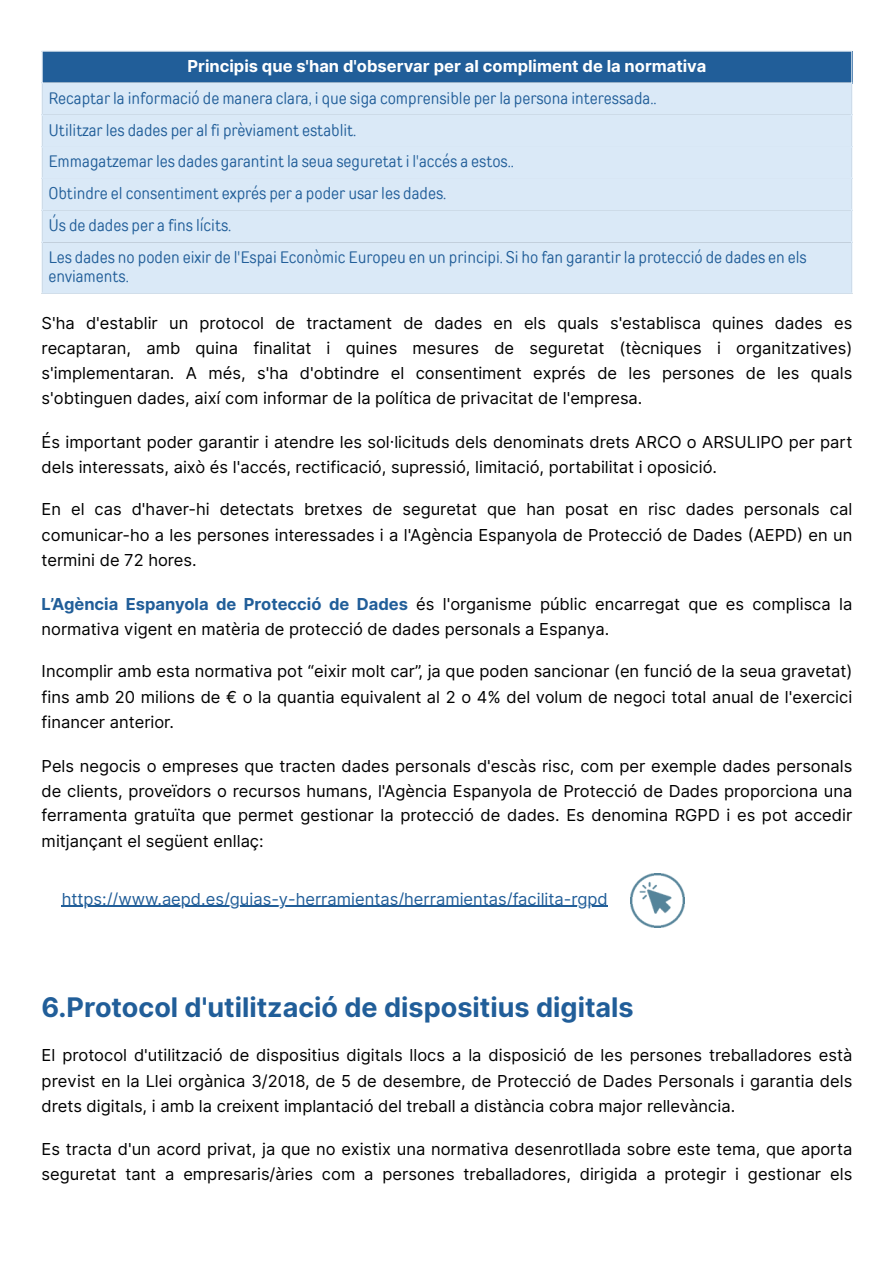
<style>
.page{position:relative;width:894px;height:1263px;background:#fff}
.page>*{position:absolute;margin:0;border:0;box-sizing:border-box;transform-origin:0 0}
.t1{font:700 27px "Inter";color:#215e99}
.t2{font:16.5px/25.2px "Inter";color:#000;text-align:justify}
.t3{font:16.5px/19.2px "TT Rounds Condensed";color:#215e99}
.t4{font:16.5px "Inter";color:#215e99}
.t5{font:700 16.5px "Inter";color:#fff}
.s1{font-weight:700;color:#215e99}
</style>
<div class="page">
<div style="left:42px;top:51px;width:809px;height:32px;background:#215e99"></div>
<div style="left:43px;top:84px;width:807px;height:209px;background:#dae9f7"></div>
<hr style="left:42px;top:52px;width:1px;height:241px;background:#dae9f7">
<hr style="left:850px;top:52px;width:2px;height:241px;background:#dae9f7">
<hr style="left:42px;top:51px;width:810px;height:1px;background:#dae9f7">
<hr style="left:42px;top:82px;width:810px;height:2px;background:#dae9f7">
<hr style="left:42px;top:114px;width:810px;height:1px;background:#dae9f7">
<hr style="left:42px;top:146px;width:810px;height:1px;background:#dae9f7">
<hr style="left:42px;top:178px;width:810px;height:1px;background:#dae9f7">
<hr style="left:42px;top:210px;width:810px;height:1px;background:#dae9f7">
<hr style="left:42px;top:241px;width:810px;height:2px;background:#dae9f7">
<hr style="left:42px;top:293px;width:810px;height:1px;background:#dae9f7">
<hr style="left:62px;top:906px;width:545px;height:1px;background:#215e99">
<img style="left:630px;top:873px;width:54px;height:54px">
<p class="t5" style="left:187px;top:56px;width:520px">Principis que s'han d'observar per al compliment de la normativa</p>
<p class="t3" style="left:48px;top:88px;width:609px">Recaptar la informació de manera clara, i que siga comprensible per la persona interessada..</p>
<p class="t3" style="left:48px;top:120px;width:309px">Utilitzar les dades per al fi prèviament establit.</p>
<p class="t3" style="left:48px;top:152px;width:467px">Emmagatzemar les dades garantint la seua seguretat i l'accés a estos..</p>
<p class="t3" style="left:48px;top:184px;width:399px">Obtindre el consentiment exprés per a poder usar les dades.</p>
<p class="t3" style="left:48px;top:216px;width:184px">Ús de dades per a fins lícits.</p>
<p class="t3" style="left:48px;top:247px;width:759px">Les dades no poden eixir de l'Espai Econòmic Europeu en un principi. Si ho fan garantir la protecció de dades en els enviaments.</p>
<p class="t2" style="left:42px;top:310px;width:811px">S'ha d'establir un protocol de tractament de dades en els quals s'establisca quines dades es recaptaran, amb quina finalitat i quines mesures de seguretat (tècniques i organitzatives) s'implementaran. A més, s'ha d'obtindre el consentiment exprés de les persones de les quals s'obtinguen dades, així com informar de la política de privacitat de l'empresa.</p>
<p class="t2" style="left:42px;top:429px;width:811px;line-height:24.8px">És important poder garantir i atendre les sol·licituds dels denominats drets ARCO o ARSULIPO per part dels interessats, això és l'accés, rectificació, supressió, limitació, portabilitat i oposició.</p>
<p class="t2" style="left:42px;top:497px;width:811px">En el cas d'haver-hi detectats bretxes de seguretat que han posat en risc dades personals cal comunicar-ho a les persones interessades i a l'Agència Espanyola de Protecció de Dades (AEPD) en un termini de 72 hores.</p>
<h3 class="t2" style="left:42px;top:591px;width:811px;line-height:24.8px"><span class="s1">L’Agència Espanyola de Protecció de Dades</span> és l'organisme públic encarregat que es complisca la normativa vigent en matèria de protecció de dades personals a Espanya.</h3>
<p class="t2" style="left:42px;top:659px;width:811px">Incomplir amb esta normativa pot “eixir molt car”, ja que poden sancionar (en funció de la seua gravetat) fins amb 20 milions de € o la quantia equivalent al 2 o 4% del volum de negoci total anual de l'exercici financer anterior.</p>
<p class="t2" style="left:42px;top:753px;width:811px">Pels negocis o empreses que tracten dades personals d'escàs risc, com per exemple dades personals de clients, proveïdors o recursos humans, l'Agència Espanyola de Protecció de Dades proporciona una ferramenta gratuïta que permet gestionar la protecció de dades. Es denomina RGPD i es pot accedir mitjançant el següent enllaç:</p>
<p class="t4" style="left:62px;top:889px;width:547px">https://www.aepd.es/guias-y-herramientas/herramientas/facilita-rgpd</p>
<h1 class="t1" style="left:42px;top:991px;width:593px">6.Protocol d'utilització de dispositius digitals</h1>
<p class="t2" style="left:42px;top:1042px;width:811px">El protocol d'utilització de dispositius digitals llocs a la disposició de les persones treballadores està previst en la Llei orgànica 3/2018, de 5 de desembre, de Protecció de Dades Personals i garantia dels drets digitals, i amb la creixent implantació del treball a distància cobra major rellevància.</p>
<p class="t2" style="left:42px;top:1137px;width:811px;line-height:24.8px">Es tracta d'un acord privat, ja que no existix una normativa desenrotllada sobre este tema, que aporta seguretat tant a empresaris/àries com a persones treballadores, dirigida a protegir i gestionar els</p>
</div>
